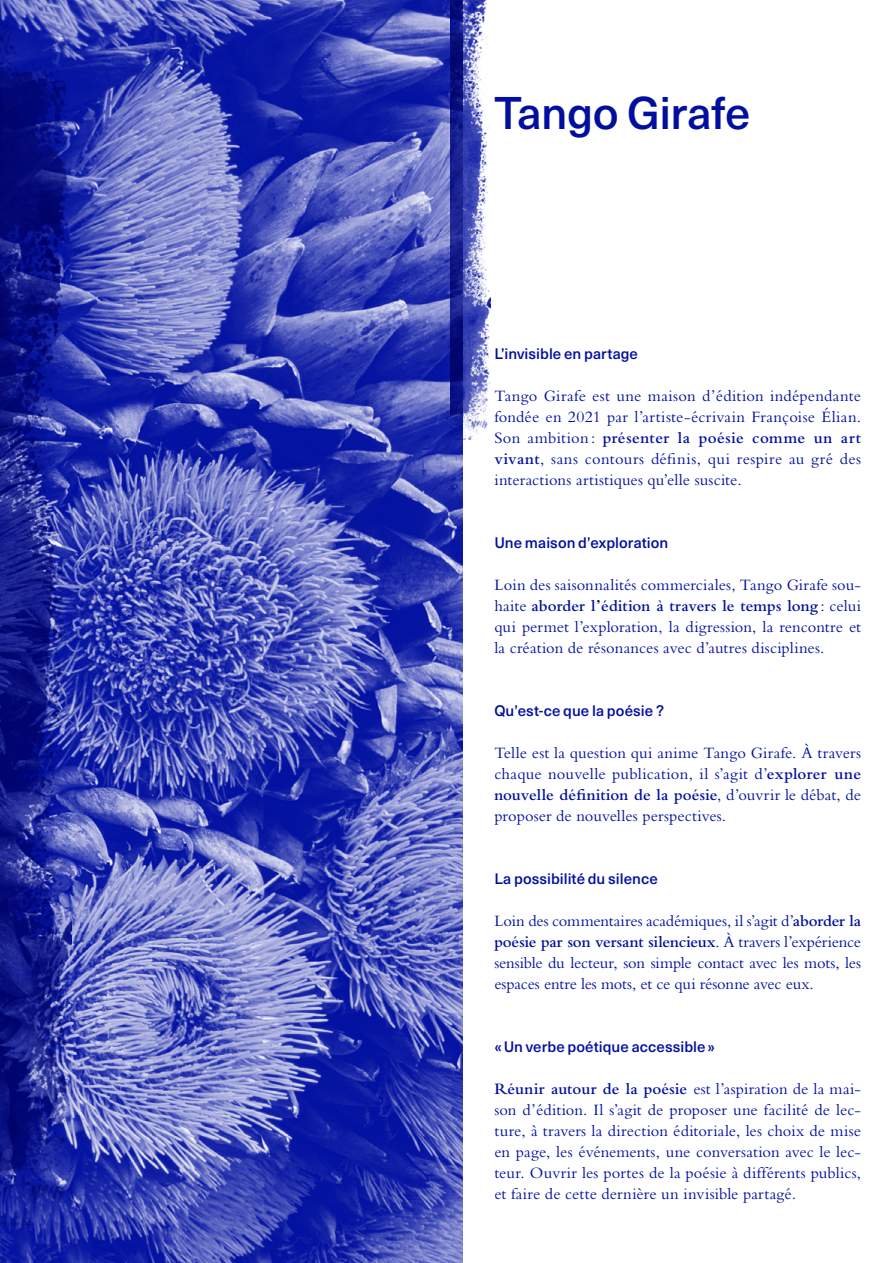
<style>
.page{position:relative;width:893px;height:1263px;background:#fff}
.page>*{position:absolute;margin:0;border:0;box-sizing:border-box;transform-origin:0 0}
.t1{font:500 45px "Neue Haas Unica Pro";letter-spacing:-.015em;color:#000f9f}
.t2{font:16.5px/21px "Bembo";letter-spacing:.005em;color:#000f9f;text-align:justify}
.t3{font:500 15px "Neue Haas Unica Pro";letter-spacing:.005em;color:#000f9f}
.s1{font-weight:600}
</style>
<div class="page">
<img style="left:72px;top:0;width:390px;height:1263px">
<img style="left:0;top:0;width:72px;height:1263px">
<img style="left:451px;top:0;width:39px;height:456px">
<h1 class="t1" style="left:494px;top:86px;width:258px">Tango Girafe</h1>
<p class="t3" style="left:494px;top:345px;width:145px">L’invisible en partage</p>
<p class="t2" style="left:494px;top:385px;width:368px">Tango Girafe est une maison d’édition indépendante fondée en 2021 par l’artiste-écrivain Françoise Élian.<br>Son ambition : <span class="s1">présenter la poésie comme un art vivant</span>, sans contours définis, qui respire au gré des interactions artistiques qu’elle suscite.</p>
<p class="t3" style="left:494px;top:534px;width:176px">Une maison d’exploration</p>
<p class="t2" style="left:494px;top:574px;width:368px">Loin des saisonnalités commerciales, Tango Girafe sou&shy;haite <span class="s1">aborder l’édition à travers le temps long</span>: celui qui permet l’exploration, la digression, la rencontre et la création de résonances avec d’autres disciplines.</p>
<p class="t3" style="left:494px;top:702px;width:171px">Qu’est-ce que la poésie ?</p>
<p class="t2" style="left:494px;top:742px;width:368px">Telle est la question qui anime Tango Girafe. À travers chaque nouvelle publication, il s’agit d’<span class="s1">explorer une nouvelle définition de la poésie</span>, d’ouvrir le débat, de proposer de nouvelles perspectives.</p>
<p class="t3" style="left:494px;top:870px;width:165px">La possibilité du silence</p>
<p class="t2" style="left:494px;top:910px;width:368px">Loin des commentaires académiques, il s’agit d’<span class="s1">aborder la poésie par son versant silencieux</span>. À travers l’expérience sensible du lecteur, son simple contact avec les mots, les espaces entre les mots, et ce qui résonne avec eux.</p>
<p class="t3" style="left:494px;top:1038px;width:222px">«Un verbe poétique accessible»</p>
<p class="t2" style="left:494px;top:1078px;width:368px"><span class="s1">Réunir autour de la poésie</span> est l’aspiration de la mai&shy;son d’édition. Il s’agit de proposer une facilité de lec&shy;ture, à travers la direction éditoriale, les choix de mise en page, les événements, une conversation avec le lec&shy;teur. Ouvrir les portes de la poésie à différents publics, et faire de cette dernière un invisible partagé.</p>
</div>
